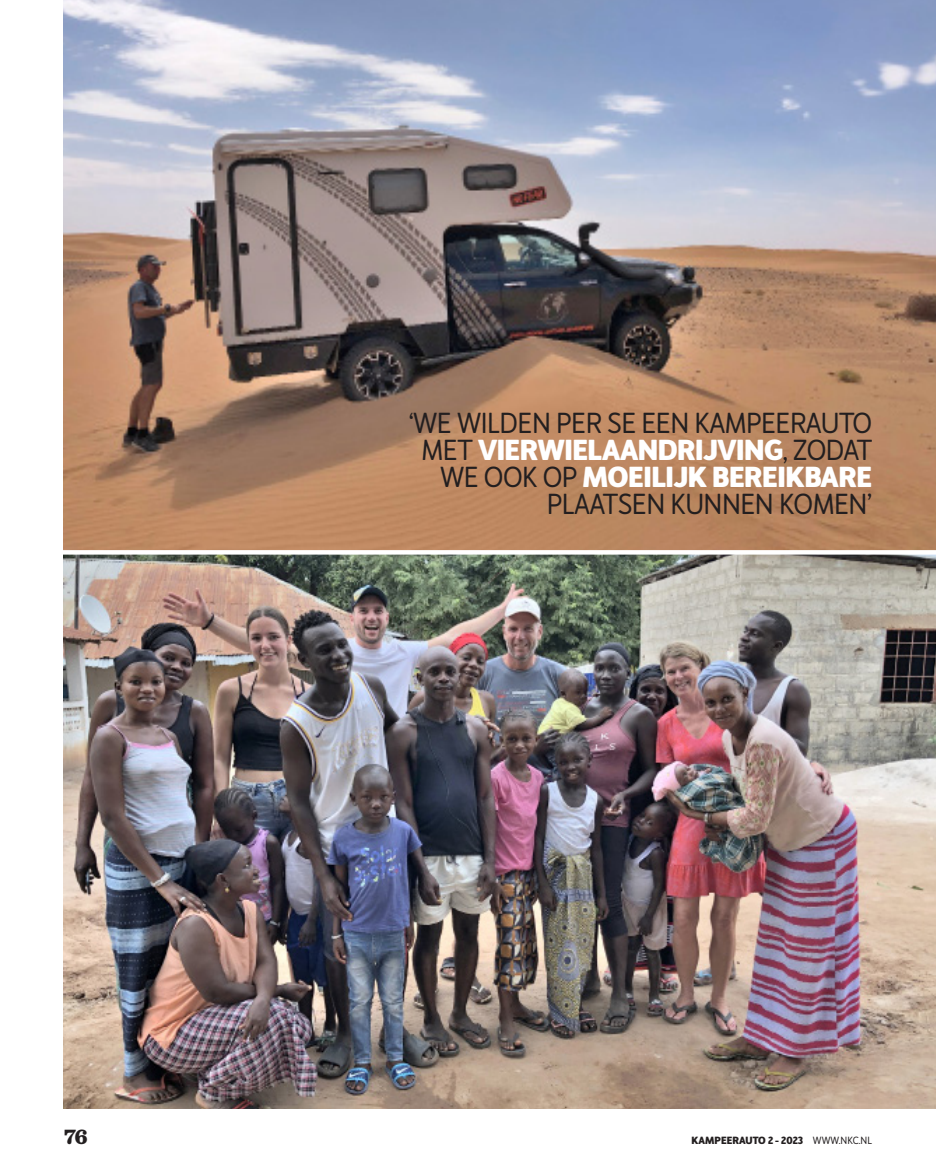
<style>
.page{position:relative;width:936px;height:1170px;background:#fff}
.page>*{position:absolute;margin:0;border:0;box-sizing:border-box;transform-origin:0 0}
.t1{font:27px/27px "Merlo Neue";letter-spacing:-.02em;color:#231f20;text-align:right}
.t2{font:800 21px "Sagona";color:#231f20}
.t3{font:700 9.75px "Merlo Neue";color:#231f20}
.s1{font-weight:700;color:#fff}
.s2{font-weight:400}
</style>
<div class="page">
<img style="left:64px;top:0;width:871px;height:550px">
<img style="left:64px;top:554px;width:871px;height:554px">
<svg style="left:63px;top:550px;width:872px;height:1px"></svg>
<p class="t1" style="left:408px;top:411px;width:465px">‘WE WILDEN PER SE EEN KAMPEERAUTO<br>MET <span class="s1">VIERWIELAANDRIJVING</span>, ZODAT<br>WE OOK OP <span class="s1">MOEILIJK BEREIKBARE<br></span>PLAATSEN KUNNEN KOMEN’</p>
<p class="t2" style="left:64px;top:1124px;width:25px">76</p>
<p class="t3" style="left:691px;top:1136px;width:182px">KAMPEERAUTO 2 - 2023 <span class="s2">WWW.NKC.NL</span></p>
</div>
